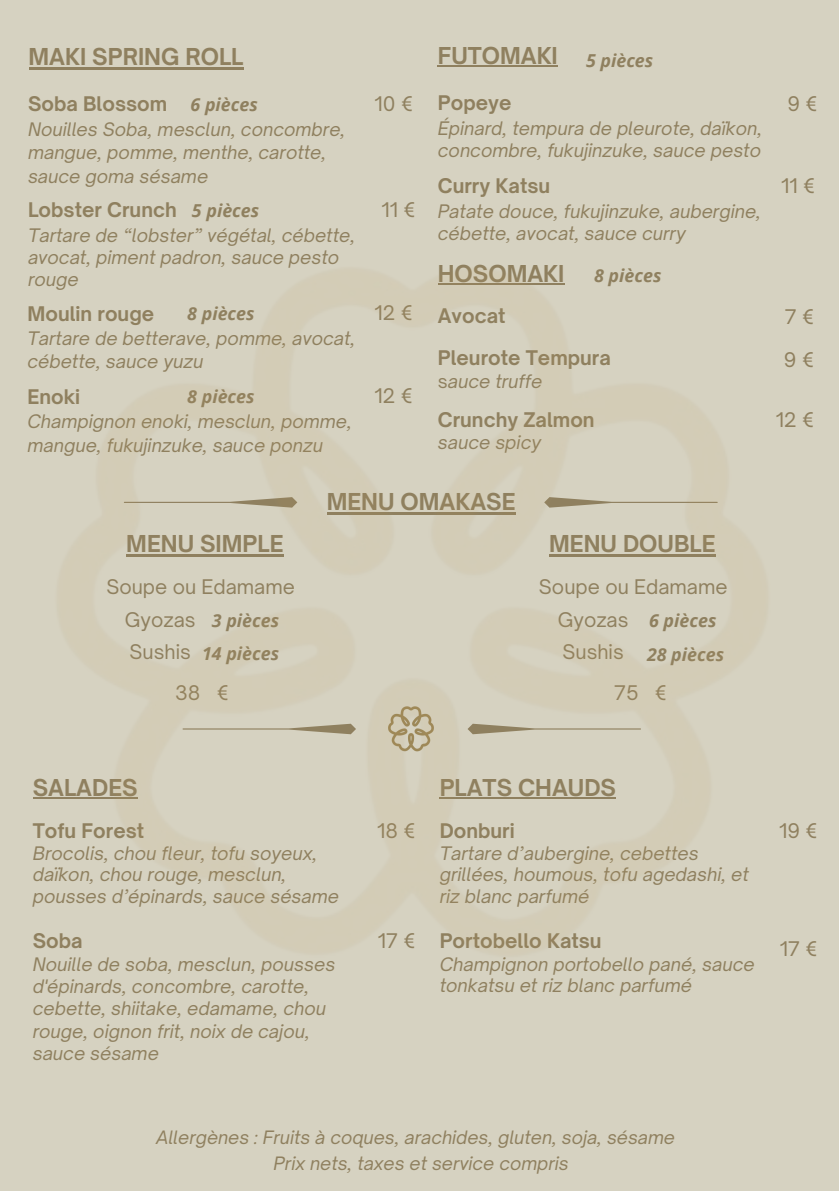
<style>
.page{position:relative;width:839px;height:1191px;background:#fff}
.page>*{position:absolute;margin:0;border:0;box-sizing:border-box;transform-origin:0 0}
.t1{font:700 22.2px "Open Sauce One";color:#8f805f}
.t2{font:700 19.4px "Open Sauce One";color:#8f805f}
.t3{font:19.4px/32.4px "Open Sauce One";color:#8f805f}
.t4{font:italic 17.8px/22.2px "Open Sauce One";color:#8f805f}
.t5{font:italic 700 17.8px/33.2px "Open Sans";color:#8f805f;text-align:center}
.t6{font:italic 17.6px/26.8px "Open Sauce One";color:#8f805f}
.s1{font-style:normal}
</style>
<div class="page">
<div style="left:0;top:0;width:838px;height:1191px;background:#d6d2c1"></div>
<hr style="left:438px;top:66px;width:120px;height:1px;background:#8f805f">
<hr style="left:29px;top:67px;width:214px;height:2px;background:#8f805f">
<img style="left:33px;top:272px;width:732px;height:681px">
<p class="t1" style="left:29px;top:43px;width:216px">MAKI SPRING ROLL</p>
<p class="t2" style="left:28px;top:92px;width:141px">Soba Blossom</p>
<p class="t3" style="left:374px;top:87px;width:40px">10 €</p>
<p class="t4" style="left:28px;top:117px;width:319px;line-height:23.4px">Nouilles Soba, mesclun, concombre, mangue, pomme, menthe, carotte, sauce goma sésame</p>
<p class="t5" style="left:190px;top:87px;width:69px">6 pièces</p>
<p class="t2" style="left:28px;top:198px;width:150px">Lobster Crunch</p>
<p class="t4" style="left:28px;top:224px;width:328px">Tartare de “lobster” végétal, cébette, avocat, piment padron, sauce pesto rouge</p>
<p class="t5" style="left:192px;top:194px;width:69px">5 pièces</p>
<p class="t3" style="left:381px;top:194px;width:36px">11 €</p>
<p class="t5" style="left:187px;top:296px;width:69px">8 pièces</p>
<p class="t3" style="left:374px;top:296px;width:40px">12 €</p>
<p class="t2" style="left:27px;top:301px;width:128px">Moulin rouge</p>
<p class="t4" style="left:27px;top:327px;width:329px;line-height:23.4px">Tartare de betterave, pomme, avocat, cébette, sauce yuzu</p>
<p class="t5" style="left:187px;top:380px;width:69px">8 pièces</p>
<p class="t3" style="left:374px;top:379px;width:40px">12 €</p>
<p class="t2" style="left:27px;top:384px;width:54px">Enoki</p>
<p class="t4" style="left:27px;top:410px;width:326px;line-height:23.4px">Champignon enoki, mesclun, pomme, mangue, fukujinzuke, sauce ponzu</p>
<p class="t1" style="left:438px;top:42px;width:121px">FUTOMAKI</p>
<p class="t5" style="left:586px;top:43px;width:69px">5 pièces</p>
<p class="t2" style="left:438px;top:91px;width:75px">Popeye</p>
<p class="t4" style="left:438px;top:117px;width:326px">Épinard, tempura de pleurote, daïkon, concombre, fukujinzuke, sauce pesto</p>
<p class="t2" style="left:438px;top:174px;width:114px">Curry Katsu</p>
<p class="t4" style="left:438px;top:200px;width:325px">Patate douce, fukujinzuke, aubergine, cébette, avocat, sauce curry</p>
<p class="t3" style="left:787px;top:87px;width:32px">9 €</p>
<p class="t3" style="left:781px;top:170px;width:36px">11 €</p>
<p class="t1" style="left:438px;top:260px;width:128px">HOSOMAKI</p>
<p class="t2" style="left:438px;top:303px;width:69px">Avocat</p>
<p class="t3" style="left:784px;top:300px;width:31px">7 €</p>
<p class="t5" style="left:594px;top:258px;width:69px">8 pièces</p>
<p class="t2" style="left:438px;top:346px;width:174px">Pleurote Tempura</p>
<p class="t4" style="left:438px;top:370px;width:106px"><span class="s1">s</span>auce truffe</p>
<p class="t2" style="left:438px;top:407px;width:158px">Crunchy Zalmon</p>
<p class="t4" style="left:438px;top:431px;width:105px">sauce spicy</p>
<p class="t3" style="left:783px;top:343px;width:32px">9 €</p>
<p class="t3" style="left:775px;top:404px;width:40px">12 €</p>
<p class="t1" style="left:327px;top:488px;width:190px">MENU OMAKASE</p>
<p class="t1" style="left:126px;top:530px;width:159px">MENU SIMPLE</p>
<p class="t3" style="left:125px;top:571px;width:171px;text-indent:-19px">Soupe ou Edamame<br>Gyozas<br>Sushis</p>
<p class="t5" style="left:202px;top:604px;width:79px">3 pièces<br>14 pièces</p>
<p class="t1" style="left:549px;top:530px;width:168px">MENU DOUBLE</p>
<p class="t3" style="left:557px;top:571px;width:171px;text-indent:-19px">Soupe ou Edamame<br>Gyozas<br>Sushis</p>
<p class="t5" style="left:647px;top:603px;width:79px;line-height:34.2px;text-align:left">6 pièces<br>28 pièces</p>
<p class="t3" style="left:175px;top:677px;width:55px">38 €</p>
<p class="t3" style="left:614px;top:677px;width:54px">75 €</p>
<p class="t1" style="left:33px;top:773px;width:106px">SALADES</p>
<p class="t1" style="left:440px;top:773px;width:178px">PLATS CHAUDS</p>
<p class="t2" style="left:33px;top:818px;width:113px">Tofu Forest</p>
<p class="t3" style="left:377px;top:814px;width:40px">18 €</p>
<p class="t2" style="left:440px;top:818px;width:77px">Donburi</p>
<p class="t3" style="left:779px;top:814px;width:40px">19 €</p>
<p class="t4" style="left:33px;top:843px;width:308px;line-height:21.2px">Brocolis, chou fleur, tofu soyeux, daïkon, chou rouge, mesclun, pousses d’épinards, sauce sésame</p>
<p class="t4" style="left:440px;top:843px;width:311px;line-height:21.2px">Tartare d’aubergine, cebettes grillées, houmous, tofu agedashi, et riz blanc parfumé</p>
<p class="t2" style="left:33px;top:929px;width:51px">Soba</p>
<p class="t3" style="left:378px;top:924px;width:39px">17 €</p>
<p class="t4" style="left:33px;top:953px;width:304px">Nouille de soba, mesclun, pousses d'épinards, concombre, carotte, cebette, shiitake, edamame, chou rouge, oignon frit, noix de cajou, sauce sésame</p>
<p class="t2" style="left:440px;top:929px;width:163px">Portobello Katsu</p>
<p class="t3" style="left:779px;top:932px;width:39px">17 €</p>
<p class="t4" style="left:440px;top:953px;width:316px;line-height:21.2px">Champignon portobello pané, sauce tonkatsu et riz blanc parfumé</p>
<p class="t6" style="left:273px;top:1123px;width:403px;text-indent:-117px">Allergènes : Fruits à coques, arachides, gluten, soja, sésame<br>Prix nets, taxes et service compris</p>
</div>
